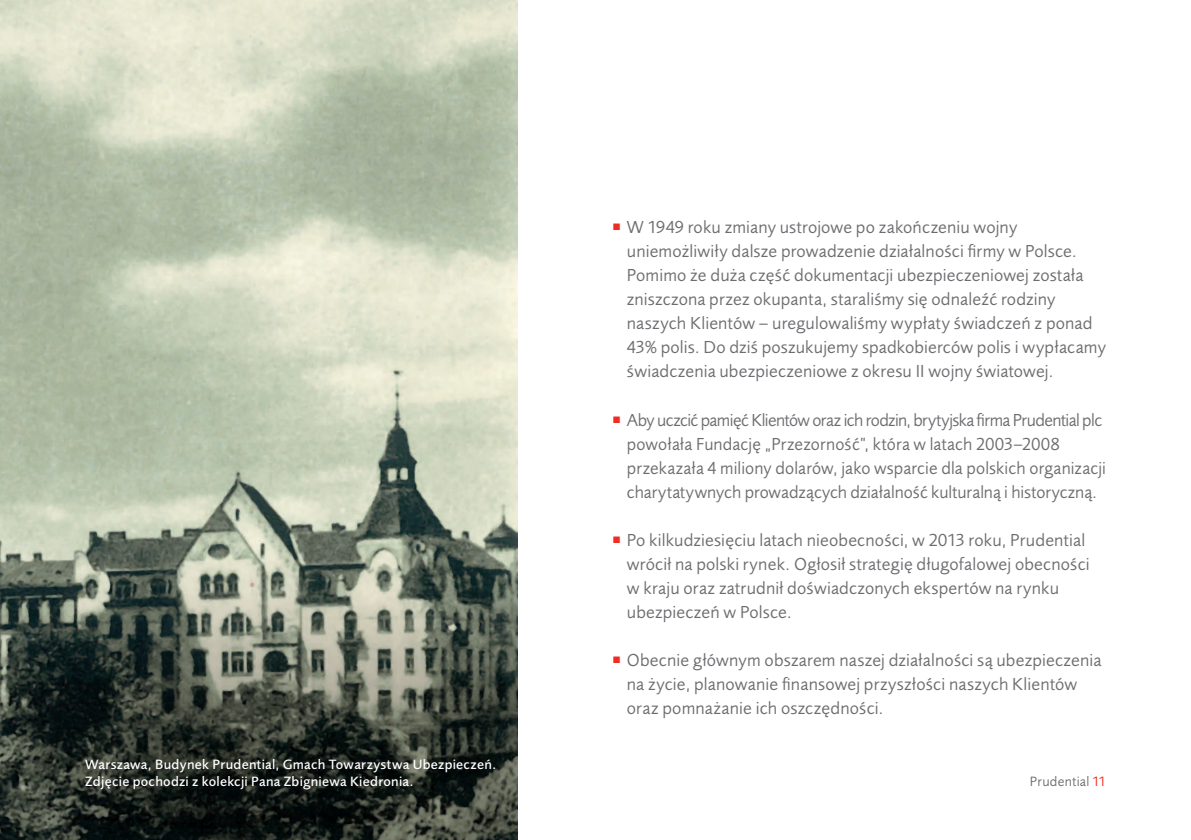
<style>
.page{position:relative;width:1191px;height:840px;background:#fff}
.page>*{position:absolute;margin:0;border:0;box-sizing:border-box;transform-origin:0 0}
.COPY{font:18px/24px "Pru Sans Pl";letter-spacing:.01em;color:#6c6d70}
.OPIS_ZDJECIA{font:14px "Pru Sans Pl Extra";letter-spacing:.02em;color:#fff}
.t1{font:14px "Pru Sans Pl";letter-spacing:.02em;color:#6c6d70}
.s1{color:#ee2e22}
</style>
<div class="page">
<img style="left:0;top:0;width:518px;height:839px">
<p class="OPIS_ZDJECIA" style="left:85px;top:755px;width:413px">Warszawa, Budynek Prudential, Gmach Towarzystwa Ubezpieczeń.</p>
<p class="OPIS_ZDJECIA" style="left:85px;top:772px;width:330px">Zdjęcie pochodzi z kolekcji Pana Zbigniewa Kiedronia.</p>
<p class="COPY" style="left:627px;top:216px;width:481px;text-indent:-14px"><sup>■</sup> W 1949 roku zmiany ustrojowe po zakończeniu wojny uniemożliwiły dalsze prowadzenie działalności firmy w Polsce.<br>Pomimo że duża część dokumentacji ubezpieczeniowej została zniszczona przez okupanta, staraliśmy się odnaleźć rodziny naszych Klientów – uregulowaliśmy wypłaty świadczeń z ponad 43% polis. Do dziś poszukujemy spadkobierców polis i wypłacamy świadczenia ubezpieczeniowe z okresu II wojny światowej.</p>
<p class="COPY" style="left:627px;top:408px;width:480px;text-indent:-14px"><sup>■</sup> Aby uczcić pamięć Klientów oraz ich rodzin, brytyjska firma Prudential plc powołała Fundację „Przezorność”, która w latach 2003–2008 przekazała 4 miliony dolarów, jako wsparcie dla polskich organizacji charytatywnych prowadzących działalność kulturalną i historyczną.</p>
<p class="COPY" style="left:627px;top:528px;width:464px;text-indent:-14px"><sup>■</sup> Po kilkudziesięciu latach nieobecności, w 2013 roku, Prudential wrócił na polski rynek. Ogłosił strategię długofalowej obecności w kraju oraz zatrudnił doświadczonych ekspertów na rynku ubezpieczeń w Polsce.</p>
<p class="COPY" style="left:627px;top:648px;width:476px;text-indent:-14px"><sup>■</sup> Obecnie głównym obszarem naszej działalności są ubezpieczenia na życie, planowanie finansowej przyszłości naszych Klientów oraz pomnażanie ich oszczędności.</p>
<p class="t1" style="left:1030px;top:772px;width:77px">Prudential <span class="s1">11</span></p>
</div>
